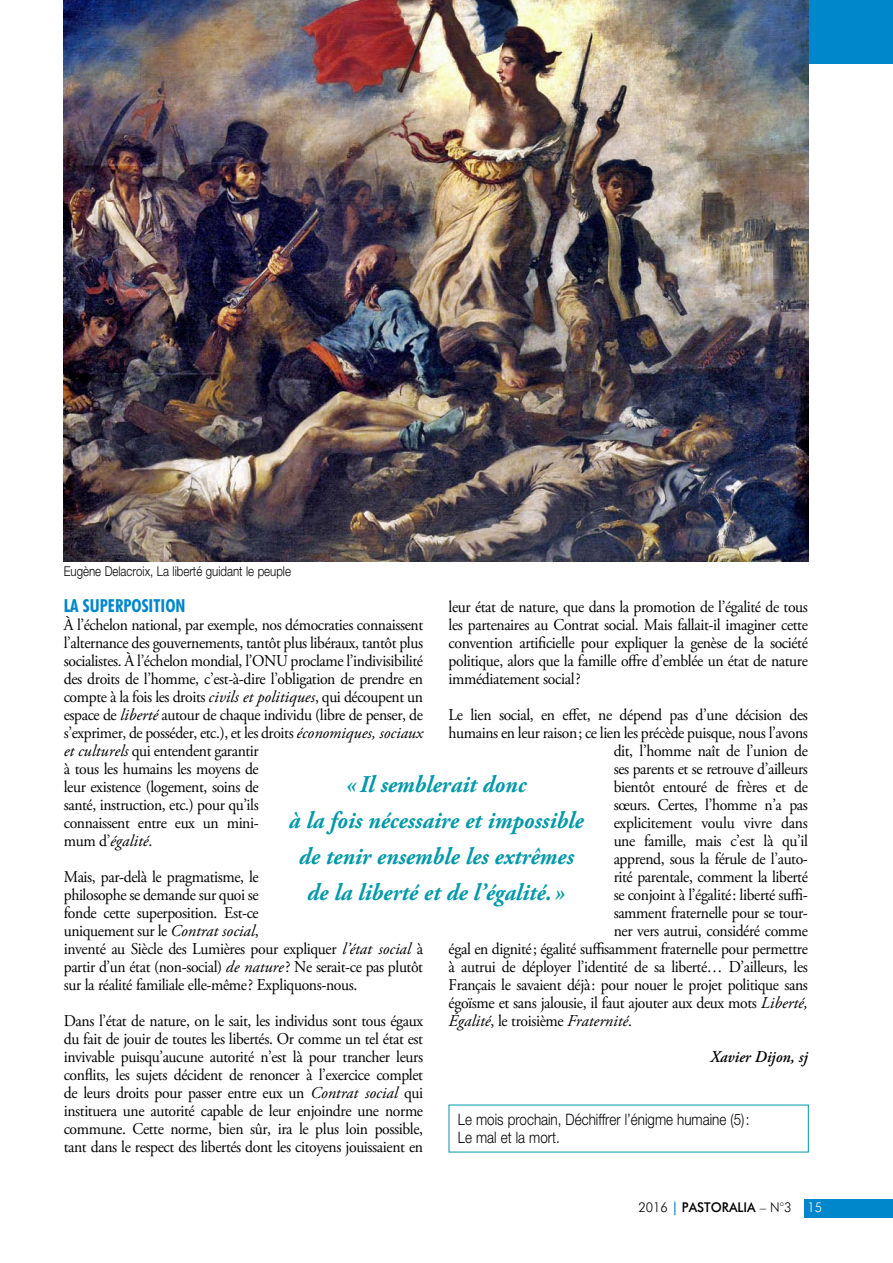
<style>
.page{position:relative;width:893px;height:1263px;background:#fff}
.page>*{position:absolute;margin:0;border:0;box-sizing:border-box;transform-origin:0 0}
.t1{font:italic 700 24px/36px "Adobe Garamond Pro";color:#0099a9;text-align:center;scale:.95 1}
.t2{font:700 condensed 18px "Futura BT";color:#0086cb}
.t3{font:16.5px/18px "Adobe Garamond Pro";letter-spacing:-.025em;color:#000;scale:.95 1}
.t4{font:italic 16.5px "Adobe Garamond Pro";color:#000}
.t5{font:italic 600 16.5px "Adobe Garamond Pro";color:#000;scale:.95 1}
.t6{font:300 15.75px/18px "Helvetica Neue LT Std";color:#000;scale:.85 1}
.t7{font:300 13.5px "Helvetica Neue LT Std";color:#000;scale:.85 1}
.t8{font:500 13.5px "Futura BT";color:#000;scale:.95 1}
.s1{font-style:italic}
.s2{font-style:normal}
.s3{font-weight:300}
.s4{color:#0086cb}
.s5{font-weight:300;color:#fff}
</style>
<div class="page">
<div style="left:744px;top:0;width:149px;height:64px;background:#0086cb"></div>
<div style="left:804px;top:1199px;width:89px;height:18px;background:#0086cb"></div>
<img style="left:64px;top:0;width:745px;height:562px">
<p class="t7" style="left:64px;top:563px;width:269px">Eugène Delacroix, La liberté guidant le peuple</p>
<p class="t2" style="left:64px;top:595px;width:121px">LA SUPERPOSITION</p>
<p class="t3" style="left:64px;top:616px;width:380px">À l’échelon national, par exemple, nos démocraties connaissent l’alternance des gouvernements, tantôt plus libéraux, tantôt plus socialistes. À l’échelon mondial, l’ONU proclame l’indivisibilité des droits de l’homme, c’est-à-dire l’obligation de prendre en compte à la fois les droits <span class="s1">civils et politiques</span>, qui découpent un espace de <span class="s1">liberté</span> autour de chaque individu (libre de penser, de s’exprimer, de posséder, etc.), et les droits <span class="s1">économiques, sociaux et culturels</span> qui entendent garantir<br>à tous les humains les moyens de<br>leur existence (logement, soins de<br>santé, instruction, etc.) pour qu’ils<br>connaissent entre eux un mini-<br>mum d’<span class="s1">égalité</span>.</p>
<p class="t3" style="left:64px;top:868px;width:380px">Mais, par-delà le pragmatisme, le<br>philosophe se demande sur quoi se<br>fonde cette superposition. Est-ce<br>uniquement sur le <span class="s1">Contrat social</span>,<br>inventé au Siècle des Lumières pour expliquer <span class="s1">l’état social</span> à partir d’un état (non-social) <span class="s1">de nature</span>? Ne serait-ce pas plutôt sur la réalité familiale elle-même? Expliquons-nous.</p>
<p class="t3" style="left:64px;top:1012px;width:380px;text-align:justify">Dans l’état de nature, on le sait, les individus sont tous égaux du fait de jouir de toutes les libertés. Or comme un tel état est invivable puisqu’aucune autorité n’est là pour trancher leurs conflits, les sujets décident de renoncer à l’exercice complet de leurs droits pour passer entre eux un <span class="s1">Contrat social</span> qui instituera une autorité capable de leur enjoindre une norme commune. Cette norme, bien sûr, ira le plus loin possible, tant dans le respect des libertés dont les citoyens jouissaient en</p>
<p class="t3" style="left:449px;top:598px;width:380px;text-align:justify">leur état de nature, que dans la promotion de l’égalité de tous les partenaires au Contrat social. Mais fallait-il imaginer cette convention artificielle pour expliquer la genèse de la société politique, alors que la famille offre d’emblée un état de nature immédiatement social?</p>
<p class="t3" style="left:449px;top:706px;width:380px">Le lien social, en effet, ne dépend pas d’une décision des</p>
<p class="t3" style="left:449px;top:724px;width:380px">humains en leur raison; ce lien les précède puisque, nous l’avons</p>
<p class="t3" style="left:614px;top:742px;width:206px">dit, l’homme naît de l’union de</p>
<p class="t3" style="left:614px;top:760px;width:206px">ses parents et se retrouve d’ailleurs</p>
<p class="t3" style="left:614px;top:778px;width:206px">bientôt entouré de frères et de</p>
<p class="t3" style="left:614px;top:796px;width:206px">sœurs. Certes, l’homme n’a pas</p>
<p class="t3" style="left:614px;top:814px;width:206px">explicitement voulu vivre dans</p>
<p class="t3" style="left:614px;top:832px;width:206px">une famille, mais c’est là qu’il</p>
<p class="t3" style="left:614px;top:850px;width:206px">apprend, sous la férule de l’auto-</p>
<p class="t3" style="left:614px;top:868px;width:206px">rité parentale, comment la liberté</p>
<p class="t3" style="left:614px;top:886px;width:206px">se conjoint à l’égalité: liberté suffi-</p>
<p class="t3" style="left:614px;top:904px;width:206px">samment fraternelle pour se tour-</p>
<p class="t3" style="left:614px;top:922px;width:206px">ner vers autrui, considéré comme</p>
<p class="t3" style="left:449px;top:940px;width:380px">égal en dignité; égalité suffisamment fraternelle pour permettre</p>
<p class="t3" style="left:449px;top:958px;width:380px">à autrui de déployer l’identité de sa liberté… D’ailleurs, les</p>
<p class="t3" style="left:449px;top:976px;width:380px">Français le savaient déjà: pour nouer le projet politique sans</p>
<p class="t3" style="left:449px;top:994px;width:380px">égoïsme et sans jalousie, il faut ajouter aux deux mots <span class="s1">Liberté,</span></p>
<p class="t4" style="left:449px;top:1011px;width:185px">Égalité<span class="s2">, le troisième</span> Fraternité<span class="s2">.</span></p>
<p class="t5" style="left:710px;top:1047px;width:104px">Xavier Dijon, sj</p>
<p class="t1" style="left:289px;top:767px;width:311px">« Il semblerait donc<br>à la fois nécessaire et impossible de tenir ensemble les extrêmes de la liberté et de l’égalité. »</p>
<p class="t6" style="left:458px;top:1110px;width:345px">Le mois prochain, Déchiffrer l’énigme humaine (5):<br>Le mal et la mort.</p>
<p class="t8" style="left:638px;top:1199px;width:195px"><span class="s3">2016</span> <span class="s4">|</span> PASTORALIA <span class="s3">– N°3</span> <span class="s5">15</span></p>
</div>
